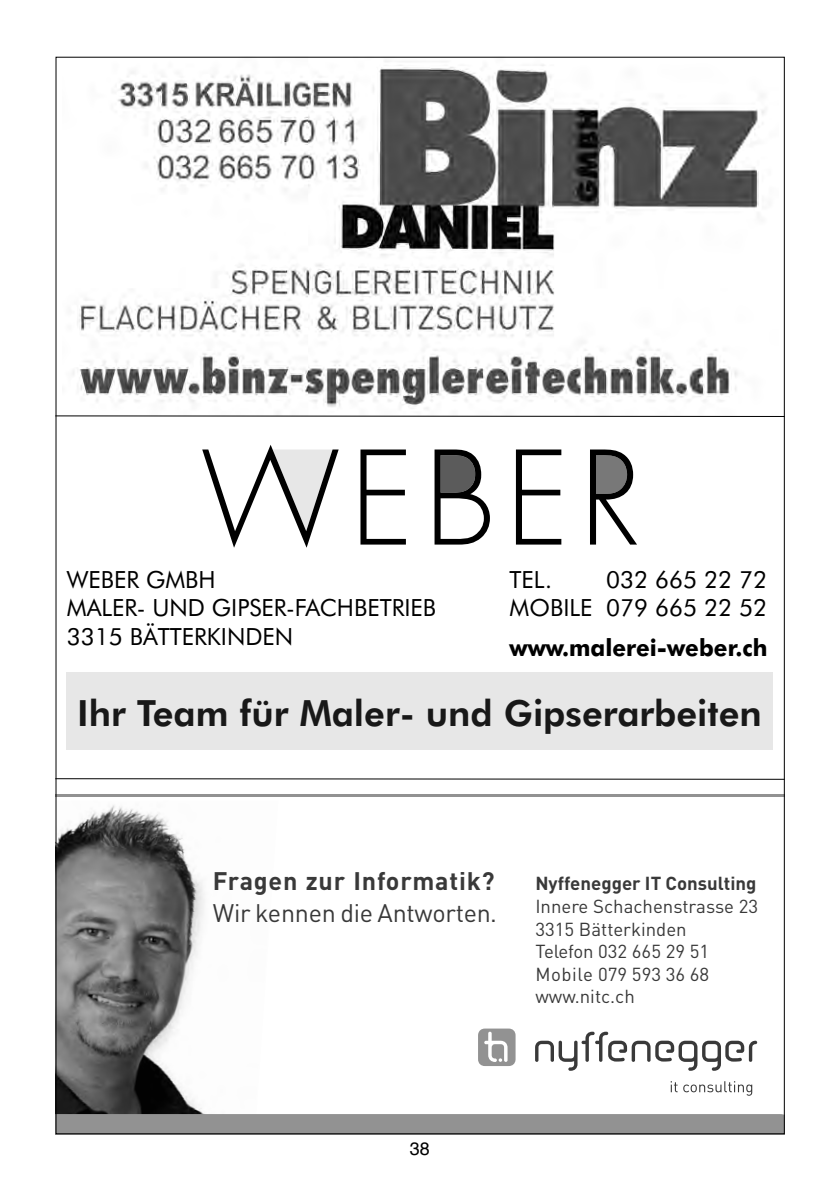
<style>
.page{position:relative;width:840px;height:1191px;background:#fff}
.page>*{position:absolute;margin:0;border:0;box-sizing:border-box;transform-origin:0 0}
.t1{font:800 36.2px "Futura BT";color:#181818}
.t2{font:25px/32px "DINOT";letter-spacing:-.01em;color:#393939}
.t3{font:23.6px/28.4px "Futura BT";color:#000}
.t4{font:700 23.6px "Futura BT";color:#000;scale:.95 1}
.t5{font:18.6px/22.6px "DINOT";color:#393939}
.t6{font:18px "Helvetica";color:#000}
.s1{font-weight:700}
</style>
<div class="page">
<svg style="left:66px;top:445px;width:707px;height:305px"></svg>
<img style="left:57px;top:805px;width:148px;height:309px">
<svg style="left:535px;top:1031px;width:221px;height:39px"></svg>
<svg style="left:478px;top:1028px;width:37px;height:38px"></svg>
<svg style="left:670px;top:1081px;width:81px;height:14px"></svg>
<hr style="left:55px;top:794px;width:729px;height:3px;background:#929292">
<div style="left:57px;top:1114px;width:725px;height:18px;background:#929292"></div>
<img style="left:72px;top:61px;width:693px;height:348px">
<hr style="left:55px;top:415px;width:729px;height:2px;background:#000">
<hr style="left:55px;top:778px;width:729px;height:2px;background:#000">
<p class="t3" style="left:67px;top:568px;width:370px">WEBER GMBH<br>MALER- UND GIPSER-FACHBETRIEB<br>3315 BÄTTERKINDEN</p>
<p class="t3" style="left:509px;top:568px;width:44px">TEL.</p>
<p class="t3" style="left:509px;top:568px;width:259px;text-align:right">032 665 22 72<br>MOBILE 079 665 22 52</p>
<p class="t4" style="left:509px;top:634px;width:273px">www.malerei-weber.ch</p>
<p class="t1" style="left:77px;top:692px;width:685px">Ihr Team für Maler- und Gipserarbeiten</p>
<p class="t2" style="left:213px;top:868px;width:285px"><span class="s1">Fragen zur Informatik?<br></span>Wir kennen die Antworten.</p>
<p class="t5" style="left:535px;top:874px;width:224px"><span class="s1">Nyffenegger IT Consulting<br></span>Innere Schachenstrasse 23<br>3315 Bätterkinden<br>Telefon 032 665 29 51<br>Mobile 079 593 36 68 www.nitc.ch</p>
<p class="t6" style="left:410px;top:1141px;width:22px">38</p>
</div>
